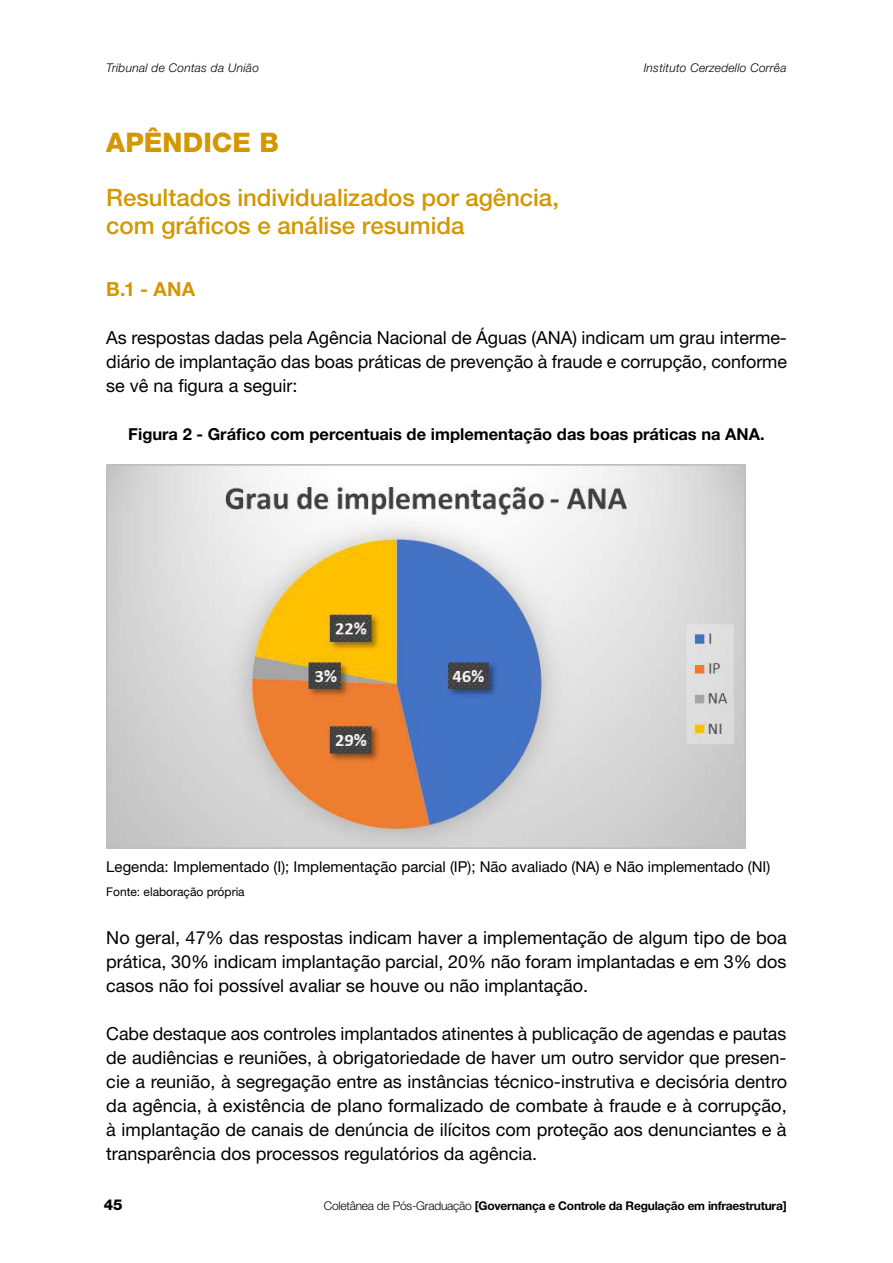
<style>
.page{position:relative;width:893px;height:1263px;background:#fff}
.page>*{position:absolute;margin:0;border:0;box-sizing:border-box;transform-origin:0 0}
.t1{font:800 27px "Helvetica Neue LT Std";letter-spacing:.005em;color:#d39700}
.t2{font:500 24px/28.5px "Helvetica Neue LT Std";color:#d39700}
.t3{font:700 19.5px "Helvetica Neue LT Std";color:#d39700}
.t4{font:18px/24px "Helvetica Neue LT Std";color:#000;text-align:justify}
.t5{font:700 16.5px "Helvetica Neue LT Std";color:#000}
.t6{font:15px "Helvetica Neue LT Std";color:#000}
.t7{font:800 15px "Helvetica Neue LT Std";color:#000}
.t8{font:700 12px "Helvetica Neue LT Std";letter-spacing:-.02em;color:#000}
.t9{font:italic 300 12px "Helvetica Neue LT Std";letter-spacing:.02em;color:#000}
.t10{font:12px "Helvetica Neue LT Std";color:#000}
.s1{font-weight:300}
</style>
<div class="page">
<img style="left:106px;top:464px;width:639px;height:385px">
<p class="t9" style="left:106px;top:61px;width:154px">Tribunal de Contas da União</p>
<p class="t9" style="left:644px;top:61px;width:144px">Instituto Cerzedello Corrêa</p>
<h1 class="t1" style="left:106px;top:126px;width:174px">APÊNDICE B</h1>
<h2 class="t2" style="left:106px;top:183px;width:454px">Resultados individualizados por agência, com gráficos e análise resumida</h2>
<p class="t3" style="left:106px;top:277px;width:90px">B.1 - ANA</p>
<p class="t4" style="left:106px;top:325px;width:682px">As respostas dadas pela Agência Nacional de Águas (ANA) indicam um grau interme&shy;diário de implantação das boas práticas de prevenção à fraude e corrupção, conforme se vê na figura a seguir:</p>
<p class="t5" style="left:128px;top:423px;width:638px">Figura 2 - Gráfico com percentuais de implementação das boas práticas na ANA.</p>
<p class="t6" style="left:106px;top:857px;width:666px">Legenda: Implementado (I); Implementação parcial (IP); Não avaliado (NA) e Não implementado (NI)</p>
<p class="t10" style="left:106px;top:884px;width:140px">Fonte: elaboração própria</p>
<p class="t4" style="left:106px;top:925px;width:682px">No geral, 47% das respostas indicam haver a implementação de algum tipo de boa prática, 30% indicam implantação parcial, 20% não foram implantadas e em 3% dos casos não foi possível avaliar se houve ou não implantação.</p>
<p class="t4" style="left:106px;top:1021px;width:682px">Cabe destaque aos controles implantados atinentes à publicação de agendas e pautas de audiências e reuniões, à obrigatoriedade de haver um outro servidor que presen&shy;cie a reunião, à segregação entre as instâncias técnico-instrutiva e decisória dentro da agência, à existência de plano formalizado de combate à fraude e à corrupção, à implantação de canais de denúncia de ilícitos com proteção aos denunciantes e à transparência dos processos regulatórios da agência.</p>
<p class="t7" style="left:104px;top:1195px;width:20px">45</p>
<p class="t8" style="left:324px;top:1198px;width:464px"><span class="s1">Coletânea de Pós-Graduação</span> [Governança e Controle da Regulação em infraestrutura]</p>
</div>
